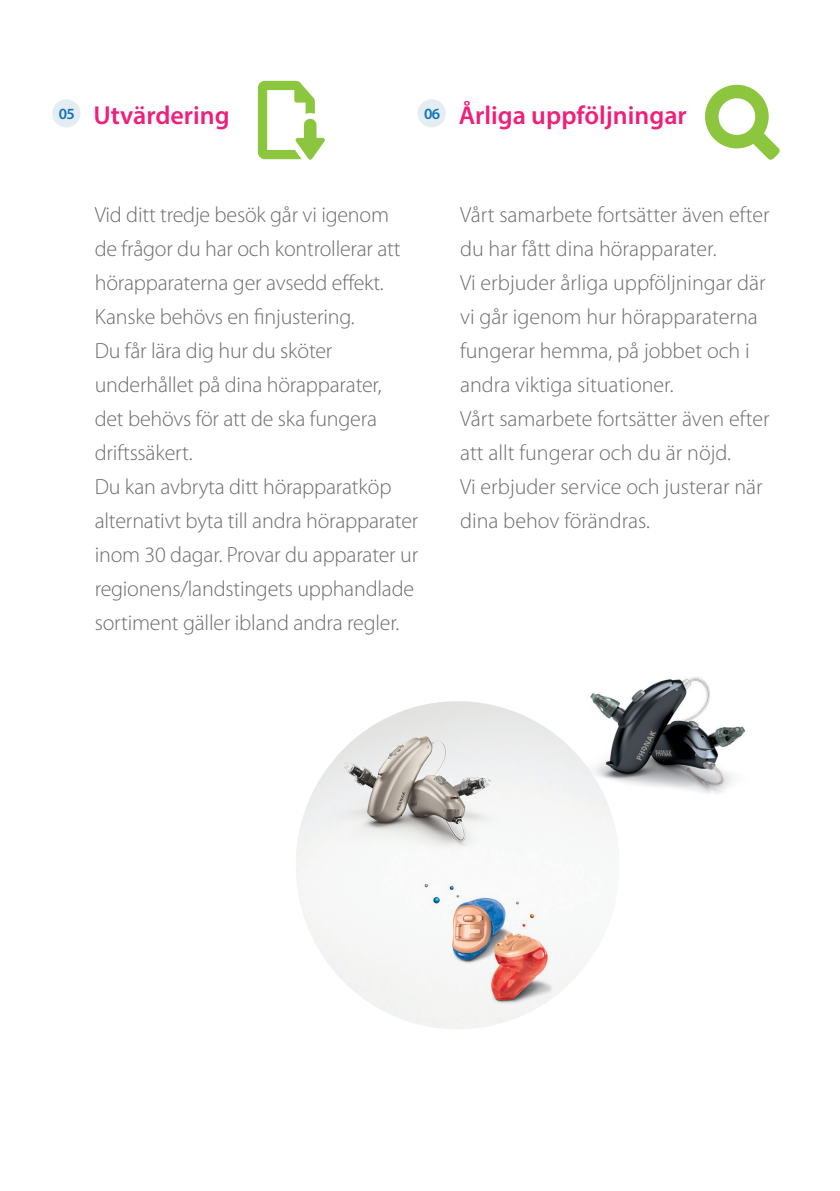
<style>
.page{position:relative;width:840px;height:1191px;background:#fff}
.page>*{position:absolute;margin:0;border:0;box-sizing:border-box;transform-origin:0 0}
.TEXT_11pt{font:600 26px "Myriad Pro";color:#ee207b}
.TEXT_11pt-2{font:300 22px/34px "Myriad Pro";letter-spacing:-.01em;color:#6c6d70}
.TEXT_11pt_SEMIBOLD{font:600 15.6px "Myriad Pro";color:#1074bc}
</style>
<div class="page">
<div style="left:52px;top:99px;width:28px;height:28px;background:#e4edf2;border-radius:50%"></div>
<svg style="left:258px;top:81px;width:66px;height:79px"></svg>
<div style="left:417px;top:99px;width:28px;height:28px;background:#e4edf2;border-radius:50%"></div>
<svg style="left:705px;top:85px;width:74px;height:75px"></svg>
<img style="left:590px;top:677px;width:155px;height:117px">
<img style="left:296px;top:701px;width:323px;height:328px">
<img style="left:321px;top:701px;width:187px;height:169px">
<p class="TEXT_11pt_SEMIBOLD" style="left:59px;top:104px;width:17px">05</p>
<p class="TEXT_11pt" style="left:93px;top:99px;width:138px">Utvärdering</p>
<p class="TEXT_11pt_SEMIBOLD" style="left:424px;top:104px;width:17px">06</p>
<p class="TEXT_11pt" style="left:458px;top:99px;width:229px">Årliga uppföljningar</p>
<p class="TEXT_11pt-2" style="left:95px;top:198px;width:325px">Vid ditt tredje besök går vi igenom<br>de frågor du har och kontrollerar att hörapparaterna ger avsedd effekt.<br>Kanske behövs en finjustering.<br>Du får lära dig hur du sköter underhållet på dina hörapparater,<br>det behövs för att de ska fungera driftssäkert.<br>Du kan avbryta ditt hörapparatköp alternativt byta till andra hörapparater inom 30 dagar. Provar du apparater ur regionens/landstingets upphandlade sortiment gäller ibland andra regler.</p>
<p class="TEXT_11pt-2" style="left:460px;top:198px;width:311px">Vårt samarbete fortsätter även efter du har fått dina hörapparater.<br>Vi erbjuder årliga uppföljningar där vi går igenom hur hörapparaterna fungerar hemma, på jobbet och i andra viktiga situationer.<br>Vårt samarbete fortsätter även efter att allt fungerar och du är nöjd.<br>Vi erbjuder service och justerar när dina behov förändras.</p>
</div>
